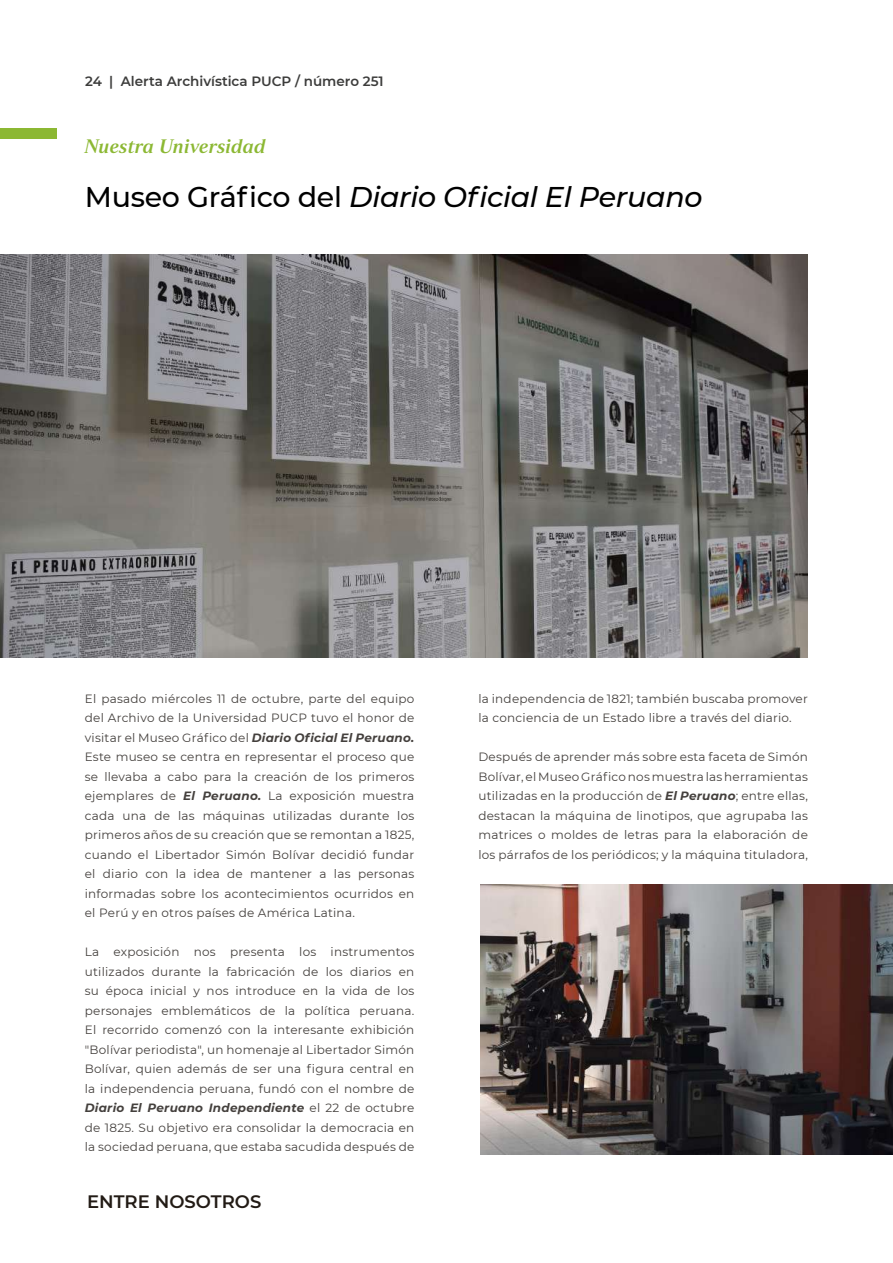
<style>
.page{position:relative;width:893px;height:1263px;background:#fff}
.page>*{position:absolute;margin:0;border:0;box-sizing:border-box;transform-origin:0 0}
.t1{font:italic 500 28.5px "Montserrat";letter-spacing:-.01em;color:#000}
.t2{font:19.5px "Strato Pro Demi Bold It";color:#8cb833}
.t3{font:600 18px "Montserrat";color:#221b15}
.t4{font:600 13.5px "Montserrat";color:#3c3c3b}
.t5{font:12px/19.5px "Montserrat";letter-spacing:.02em;color:#44403d;text-align:justify}
.s1{font-style:normal}
.s2{font-weight:700;font-style:italic}
</style>
<div class="page">
<div style="left:0;top:129px;width:57px;height:10px;background:#8cb833"></div>
<img style="left:0;top:254px;width:808px;height:403px">
<img style="left:481px;top:884px;width:412px;height:270px">
<p class="t4" style="left:85px;top:71px;width:300px">24 | Alerta Archivística PUCP / número 251</p>
<h2 class="t2" style="left:84px;top:134px;width:183px">Nuestra Universidad</h2>
<h1 class="t1" style="left:85px;top:177px;width:619px"><span class="s1">Museo Gráfico del</span> Diario Oficial El Peruano</h1>
<p class="t5" style="left:85px;top:688px;width:331px">El pasado miércoles 11 de octubre, parte del equipo del Archivo de la Universidad PUCP tuvo el honor de visitar el Museo Gráfico del <span class="s2">Diario Oficial El Peruano.<br></span>Este museo se centra en representar el proceso que se llevaba a cabo para la creación de los primeros ejemplares de <span class="s2">El Peruano.</span> La exposición muestra cada una de las máquinas utilizadas durante los primeros años de su creación que se remontan a 1825, cuando el Libertador Simón Bolívar decidió fundar el diario con la idea de mantener a las personas informadas sobre los acontecimientos ocurridos en el Perú y en otros países de América Latina.</p>
<p class="t5" style="left:85px;top:942px;width:331px">La exposición nos presenta los instrumentos utilizados durante la fabricación de los diarios en su época inicial y nos introduce en la vida de los personajes emblemáticos de la política peruana.<br>El recorrido comenzó con la interesante exhibición "Bolívar periodista", un homenaje al Libertador Simón Bolívar, quien además de ser una figura central en la independencia peruana, fundó con el nombre de <span class="s2">Diario El Peruano Independiente</span> el 22 de octubre de 1825. Su objetivo era consolidar la democracia en la sociedad peruana, que estaba sacudida después de</p>
<h3 class="t3" style="left:87px;top:1188px;width:176px">ENTRE NOSOTROS</h3>
<p class="t5" style="left:478px;top:688px;width:331px">la independencia de 1821; también buscaba promover la conciencia de un Estado libre a través del diario.</p>
<p class="t5" style="left:478px;top:747px;width:331px">Después de aprender más sobre esta faceta de Simón Bolívar, el Museo Gráfico nos muestra las herramientas utilizadas en la producción de <span class="s2">El Peruano</span>; entre ellas, destacan la máquina de linotipos, que agrupaba las matrices o moldes de letras para la elaboración de los párrafos de los periódicos; y la máquina tituladora,</p>
</div>
